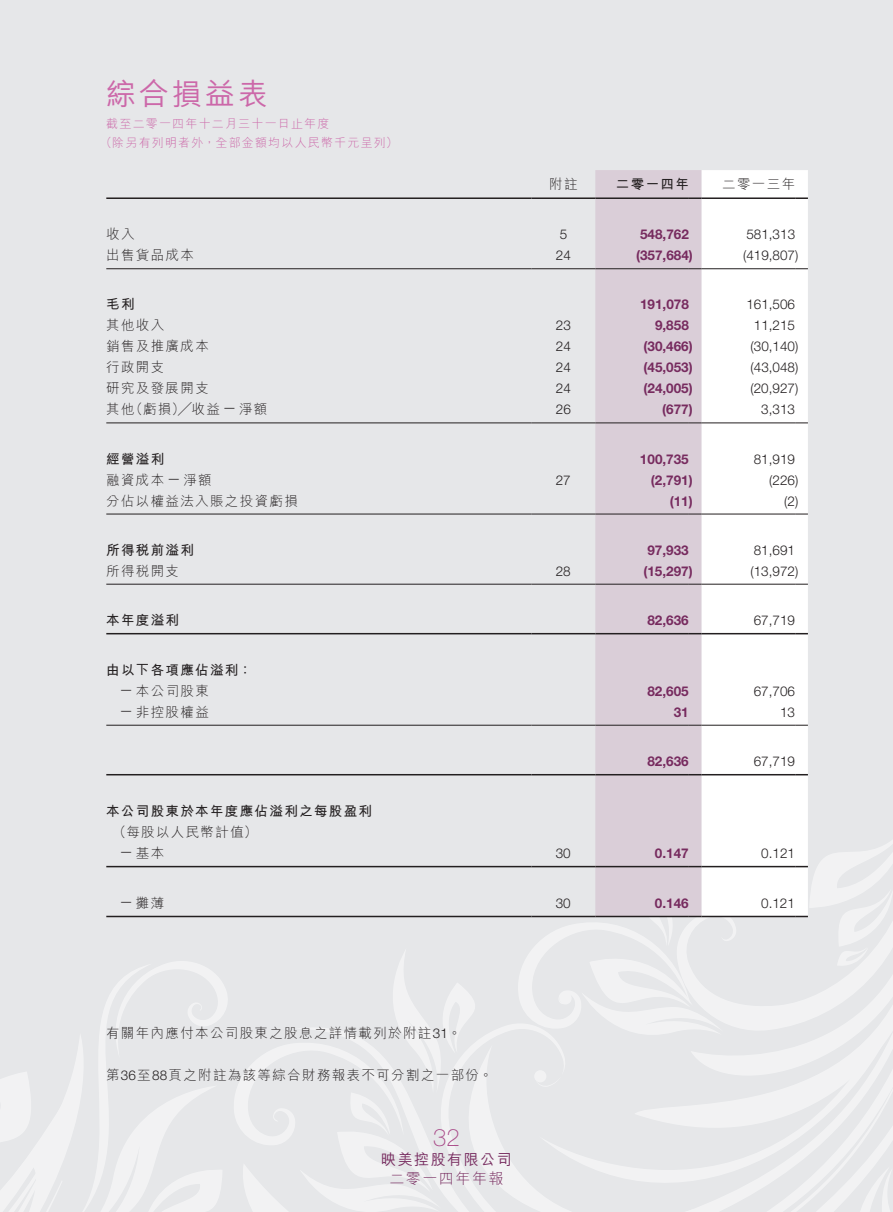
<style>
.page{position:relative;width:893px;height:1212px;background:#e6e7e9}
.page>*{position:absolute;margin:0;border:0;box-sizing:border-box;transform-origin:0 0}
.t1{font:500 30px "M Hei HK";letter-spacing:.1em;color:#cc68a9}
.t2{font:100 24px "Helvetica Neue LT Std";color:#a74686}
.t3{font:500 15px "M Hei HK";letter-spacing:.1em;color:#772b5f}
.t4{font:300 15px "M Hei HK";letter-spacing:.1em;color:#772b5f}
.t5{font:300 13.5px/21px "M Hei HK";letter-spacing:.1em;color:#231f20}
.t6{font:300 13.5px "Helvetica Neue LT Std";color:#231f20}
.t7{font:700 13.5px "Helvetica Neue LT Std";color:#772b5f}
.t8{font:700 13.5px/21px "M Hei HK";letter-spacing:.1em;color:#231f20}
.t9{font:300 12px "M Hei HK";letter-spacing:.1em;color:#cc68a9}
.s1{font-family:"Helvetica Neue LT Std"}
.s2{font-weight:300}
</style>
<div class="page">
<div style="left:595px;top:170px;width:107px;height:641px;background:#daced8"></div>
<div style="left:702px;top:170px;width:106px;height:641px;background:#fff"></div>
<hr style="left:106px;top:197px;width:425px;height:2px;background:#231f20">
<hr style="left:531px;top:197px;width:64px;height:2px;background:#231f20">
<hr style="left:595px;top:197px;width:94px;height:2px;background:#231f20">
<svg style="left:689px;top:197px;width:13px;height:2px"></svg>
<hr style="left:702px;top:197px;width:93px;height:2px;background:#231f20">
<svg style="left:795px;top:197px;width:13px;height:2px"></svg>
<hr style="left:106px;top:268px;width:425px;height:1px;background:#231f20">
<hr style="left:531px;top:268px;width:64px;height:1px;background:#231f20">
<hr style="left:595px;top:268px;width:94px;height:1px;background:#231f20">
<svg style="left:689px;top:268px;width:13px;height:1px"></svg>
<hr style="left:702px;top:268px;width:93px;height:1px;background:#231f20">
<svg style="left:795px;top:268px;width:13px;height:1px"></svg>
<hr style="left:106px;top:422px;width:425px;height:1px;background:#231f20">
<hr style="left:531px;top:422px;width:64px;height:1px;background:#231f20">
<hr style="left:595px;top:422px;width:94px;height:1px;background:#231f20">
<svg style="left:689px;top:422px;width:13px;height:1px"></svg>
<hr style="left:702px;top:422px;width:93px;height:1px;background:#231f20">
<svg style="left:795px;top:422px;width:13px;height:1px"></svg>
<hr style="left:106px;top:514px;width:425px;height:1px;background:#231f20">
<hr style="left:531px;top:514px;width:64px;height:1px;background:#231f20">
<hr style="left:595px;top:514px;width:94px;height:1px;background:#231f20">
<svg style="left:689px;top:514px;width:13px;height:1px"></svg>
<hr style="left:702px;top:514px;width:93px;height:1px;background:#231f20">
<svg style="left:795px;top:514px;width:13px;height:1px"></svg>
<hr style="left:106px;top:584px;width:425px;height:1px;background:#231f20">
<hr style="left:531px;top:584px;width:64px;height:1px;background:#231f20">
<hr style="left:595px;top:584px;width:94px;height:1px;background:#231f20">
<svg style="left:689px;top:584px;width:13px;height:1px"></svg>
<hr style="left:702px;top:584px;width:93px;height:1px;background:#231f20">
<svg style="left:795px;top:584px;width:13px;height:1px"></svg>
<hr style="left:106px;top:725px;width:425px;height:1px;background:#231f20">
<hr style="left:531px;top:725px;width:64px;height:1px;background:#231f20">
<hr style="left:595px;top:725px;width:94px;height:1px;background:#231f20">
<svg style="left:689px;top:725px;width:13px;height:1px"></svg>
<hr style="left:702px;top:725px;width:93px;height:1px;background:#231f20">
<svg style="left:795px;top:725px;width:13px;height:1px"></svg>
<hr style="left:106px;top:774px;width:425px;height:1px;background:#231f20">
<hr style="left:531px;top:774px;width:64px;height:1px;background:#231f20">
<hr style="left:595px;top:774px;width:94px;height:1px;background:#231f20">
<svg style="left:689px;top:774px;width:13px;height:1px"></svg>
<hr style="left:702px;top:774px;width:93px;height:1px;background:#231f20">
<svg style="left:795px;top:774px;width:13px;height:1px"></svg>
<hr style="left:106px;top:633px;width:425px;height:1px;background:#231f20">
<hr style="left:531px;top:633px;width:64px;height:1px;background:#231f20">
<hr style="left:595px;top:633px;width:94px;height:1px;background:#231f20">
<svg style="left:689px;top:633px;width:13px;height:1px"></svg>
<hr style="left:702px;top:633px;width:93px;height:1px;background:#231f20">
<svg style="left:795px;top:633px;width:13px;height:1px"></svg>
<svg style="left:0;top:811px;width:893px;height:401px"></svg>
<h1 class="t1" style="left:106px;top:73px;width:163px">綜合損益表</h1>
<p class="t9" style="left:106px;top:117px;width:225px">截至二零一四年十二月三十一日止年度</p>
<p class="t9" style="left:100px;top:136px;width:299px">（除另有列明者外，全部金額均以人民幣千元呈列）</p>
<p class="t5" style="left:549px;top:174px;width:30px">附註</p>
<p class="t8" style="left:616px;top:173px;width:74px">二零一四年</p>
<p class="t5" style="left:722px;top:174px;width:74px">二零一三年</p>
<p class="t5" style="left:106px;top:224px;width:30px">收入</p>
<p class="t6" style="left:560px;top:226px;width:9px">5</p>
<p class="t7" style="left:640px;top:226px;width:50px">548,762</p>
<p class="t6" style="left:746px;top:226px;width:50px">581,313</p>
<p class="t5" style="left:106px;top:245px;width:89px">出售貨品成本</p>
<p class="t6" style="left:556px;top:247px;width:17px">24</p>
<p class="t7" style="left:636px;top:247px;width:58px">(357,684)</p>
<p class="t6" style="left:743px;top:247px;width:57px">(419,807)</p>
<p class="t8" style="left:106px;top:293px;width:30px">毛利</p>
<p class="t7" style="left:640px;top:296px;width:50px">191,078</p>
<p class="t6" style="left:746px;top:296px;width:50px">161,506</p>
<p class="t5" style="left:106px;top:315px;width:60px">其他收入</p>
<p class="t6" style="left:556px;top:317px;width:17px">23</p>
<p class="t7" style="left:655px;top:317px;width:35px">9,858</p>
<p class="t6" style="left:754px;top:317px;width:43px">11,215</p>
<p class="t5" style="left:106px;top:336px;width:104px">銷售及推廣成本</p>
<p class="t6" style="left:556px;top:338px;width:17px">24</p>
<p class="t7" style="left:643px;top:338px;width:51px">(30,466)</p>
<p class="t6" style="left:751px;top:338px;width:49px">(30,140)</p>
<p class="t5" style="left:106px;top:357px;width:60px">行政開支</p>
<p class="t6" style="left:556px;top:359px;width:17px">24</p>
<p class="t7" style="left:643px;top:359px;width:51px">(45,053)</p>
<p class="t6" style="left:751px;top:359px;width:49px">(43,048)</p>
<p class="t5" style="left:106px;top:378px;width:104px">研究及發展開支</p>
<p class="t6" style="left:556px;top:380px;width:17px">24</p>
<p class="t7" style="left:643px;top:380px;width:51px">(24,005)</p>
<p class="t6" style="left:750px;top:380px;width:49px">(20,927)</p>
<p class="t5" style="left:106px;top:399px;width:163px">其他（虧損）╱收益<span class="s1">—</span>淨額</p>
<p class="t6" style="left:556px;top:401px;width:17px">26</p>
<p class="t7" style="left:662px;top:401px;width:32px">(677)</p>
<p class="t6" style="left:761px;top:401px;width:35px">3,313</p>
<p class="t8" style="left:106px;top:447px;width:60px">經營溢利</p>
<p class="t7" style="left:640px;top:450px;width:50px">100,735</p>
<p class="t6" style="left:754px;top:450px;width:43px">81,919</p>
<p class="t5" style="left:106px;top:469px;width:107px">融資成本<span class="s1">—</span>淨額</p>
<p class="t6" style="left:556px;top:471px;width:17px">27</p>
<p class="t7" style="left:651px;top:471px;width:43px">(2,791)</p>
<p class="t6" style="left:769px;top:471px;width:31px">(226)</p>
<p class="t5" style="left:106px;top:490px;width:193px">分佔以權益法入賬之投資虧損</p>
<p class="t7" style="left:670px;top:492px;width:25px">(11)</p>
<p class="t6" style="left:784px;top:492px;width:16px">(2)</p>
<p class="t8" style="left:106px;top:538px;width:89px">所得稅前溢利</p>
<p class="t7" style="left:647px;top:542px;width:43px">97,933</p>
<p class="t6" style="left:754px;top:542px;width:43px">81,691</p>
<p class="t5" style="left:106px;top:560px;width:74px">所得稅開支</p>
<p class="t6" style="left:556px;top:563px;width:17px">28</p>
<p class="t7" style="left:643px;top:563px;width:51px">(15,297)</p>
<p class="t6" style="left:750px;top:563px;width:49px">(13,972)</p>
<p class="t8" style="left:106px;top:608px;width:74px">本年度溢利</p>
<p class="t7" style="left:647px;top:612px;width:43px">82,636</p>
<p class="t6" style="left:754px;top:612px;width:43px">67,719</p>
<p class="t8" style="left:120px;top:658px;width:134px;text-indent:-14px">由以下各項應佔溢利：<sup>—</sup><span class="s2">本公司股東</span></p>
<p class="t7" style="left:647px;top:683px;width:43px">82,605</p>
<p class="t6" style="left:754px;top:683px;width:43px">67,706</p>
<p class="t5" style="left:120px;top:701px;width:91px"><sup>—</sup>非控股權益</p>
<p class="t7" style="left:674px;top:704px;width:17px">31</p>
<p class="t6" style="left:780px;top:704px;width:17px">13</p>
<p class="t7" style="left:647px;top:753px;width:43px">82,636</p>
<p class="t6" style="left:754px;top:753px;width:43px">67,719</p>
<p class="t8" style="left:106px;top:799px;width:267px">本公司股東於本年度應佔溢利之每股盈利</p>
<p class="t5" style="left:120px;top:821px;width:139px;text-indent:-7px">（每股以人民幣計值）<sup>—</sup>基本</p>
<p class="t6" style="left:556px;top:845px;width:17px">30</p>
<p class="t7" style="left:655px;top:845px;width:35px">0.147</p>
<p class="t6" style="left:761px;top:845px;width:35px">0.121</p>
<p class="t5" style="left:120px;top:892px;width:46px"><sup>—</sup>攤薄</p>
<p class="t6" style="left:556px;top:895px;width:17px">30</p>
<p class="t7" style="left:655px;top:894px;width:35px">0.146</p>
<p class="t6" style="left:761px;top:895px;width:35px">0.121</p>
<p class="t5" style="left:106px;top:1022px;width:357px">有關年內應付本公司股東之股息之詳情載列於附註<span class="s1">31</span>。</p>
<p class="t5" style="left:106px;top:1064px;width:388px">第<span class="s1">36</span>至<span class="s1">88</span>頁之附註為該等綜合財務報表不可分割之一部份。</p>
<h2 class="t2" style="left:433px;top:1124px;width:28px">32</h2>
<p class="t3" style="left:381px;top:1148px;width:132px">映美控股有限公司</p>
<p class="t4" style="left:389px;top:1170px;width:115px">二零一四年年報</p>
</div>
